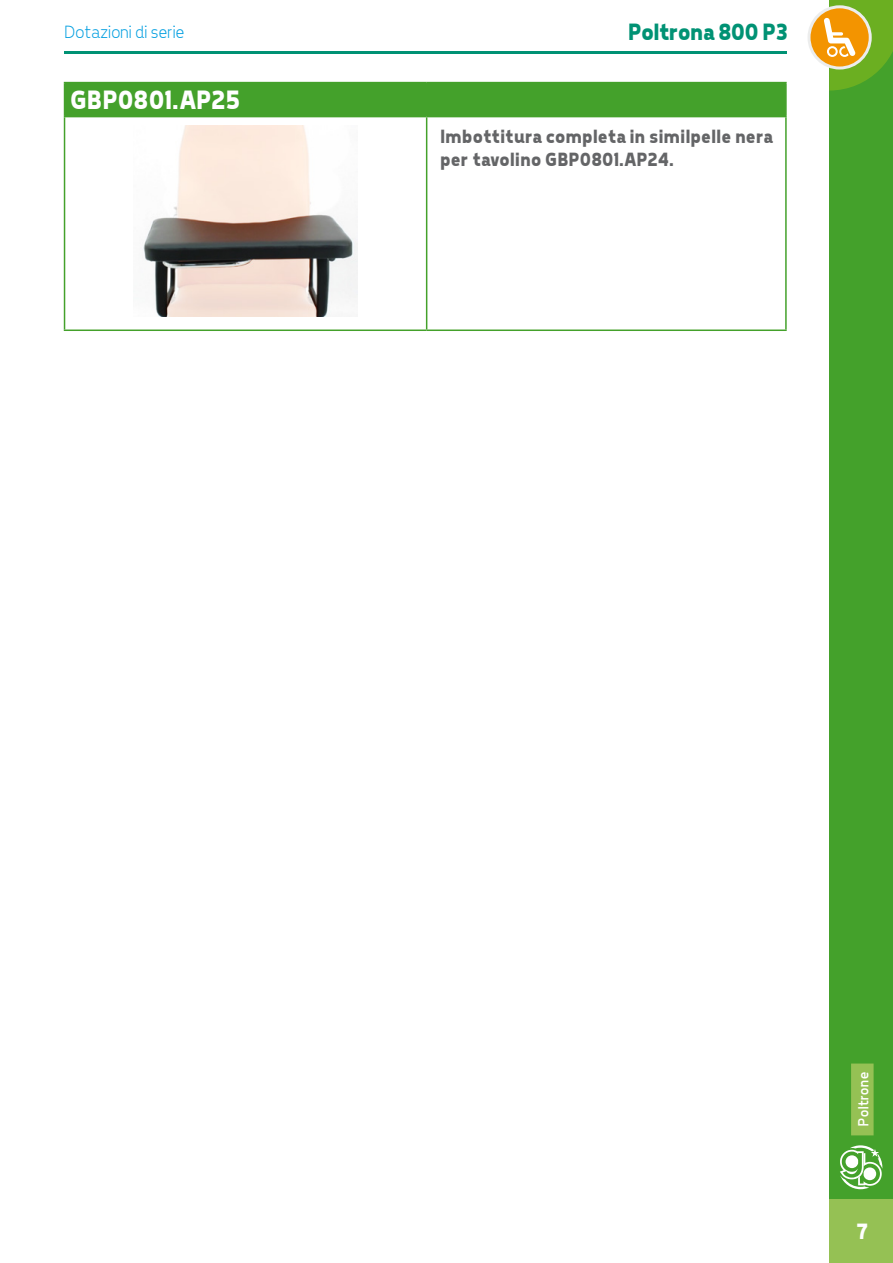
<style>
.page{position:relative;width:893px;height:1263px;background:#fff}
.page>*{position:absolute;margin:0;border:0;box-sizing:border-box;transform-origin:0 0}
.t1{font:700 27px "Tepeno Sans";color:#fff}
.t2{font:700 24px "Tepeno Sans";letter-spacing:-.02em;color:#009274}
.t3{font:700 22.5px "Tepeno Sans";color:#fff}
.t4{font:700 19.5px/23.4px "Tepeno Sans";letter-spacing:.01em;color:#646567}
.t5{font:300 18px "Tepeno Sans";color:#009ee0}
.t6{font:15px "Tepeno Sans";letter-spacing:.015em;color:#fff}
</style>
<div class="page">
<hr style="left:64px;top:51px;width:723px;height:2px;background:#009274">
<div style="left:829px;top:0;width:64px;height:1263px;background:#44a12b"></div>
<div style="left:829px;top:1199px;width:64px;height:64px;background:#95c154"></div>
<svg style="left:840px;top:1145px;width:42px;height:44px"></svg>
<div style="left:65px;top:83px;width:720px;height:33px;background:#44a12b"></div>
<svg style="left:65px;top:117px;width:720px;height:212px"></svg>
<hr style="left:426px;top:117px;width:1px;height:212px;background:#44a12b">
<hr style="left:64px;top:82px;width:363px;height:1px;background:#44a12b">
<hr style="left:64px;top:83px;width:1px;height:33px;background:#44a12b">
<hr style="left:427px;top:82px;width:360px;height:1px;background:#44a12b">
<hr style="left:426px;top:83px;width:1px;height:33px;background:#44a12b">
<hr style="left:785px;top:83px;width:2px;height:33px;background:#44a12b">
<hr style="left:64px;top:116px;width:363px;height:1px;background:#44a12b">
<hr style="left:64px;top:117px;width:1px;height:212px;background:#44a12b">
<hr style="left:427px;top:116px;width:360px;height:1px;background:#44a12b">
<hr style="left:785px;top:117px;width:2px;height:212px;background:#44a12b">
<hr style="left:64px;top:329px;width:363px;height:2px;background:#44a12b">
<hr style="left:427px;top:329px;width:360px;height:2px;background:#44a12b">
<div style="left:76px;top:125px;width:340px;height:191px;background:#fff"></div>
<img style="left:143px;top:125px;width:214px;height:191px">
<div style="left:851px;top:1063px;width:23px;height:72px;background:#95c154"></div>
<svg style="left:809px;top:7px;width:61px;height:61px"></svg>
<svg style="left:824px;top:0;width:69px;height:91px"></svg>
<p class="t5" style="left:64px;top:21px;width:121px">Dotazioni di serie</p>
<h1 class="t1" style="left:69px;top:84px;width:172px">GBP0801.AP25</h1>
<p class="t2" style="left:627px;top:18px;width:161px">Poltrona 800 P3</p>
<p class="t4" style="left:439px;top:124px;width:334px">Imbottitura completa in similpelle nera per tavolino GBP0801.AP24.</p>
<p class="t6" style="left:854px;top:1127px;width:56px;rotate:-90deg">Poltrone</p>
<p class="t3" style="left:855px;top:1218px;width:14px">7</p>
</div>
